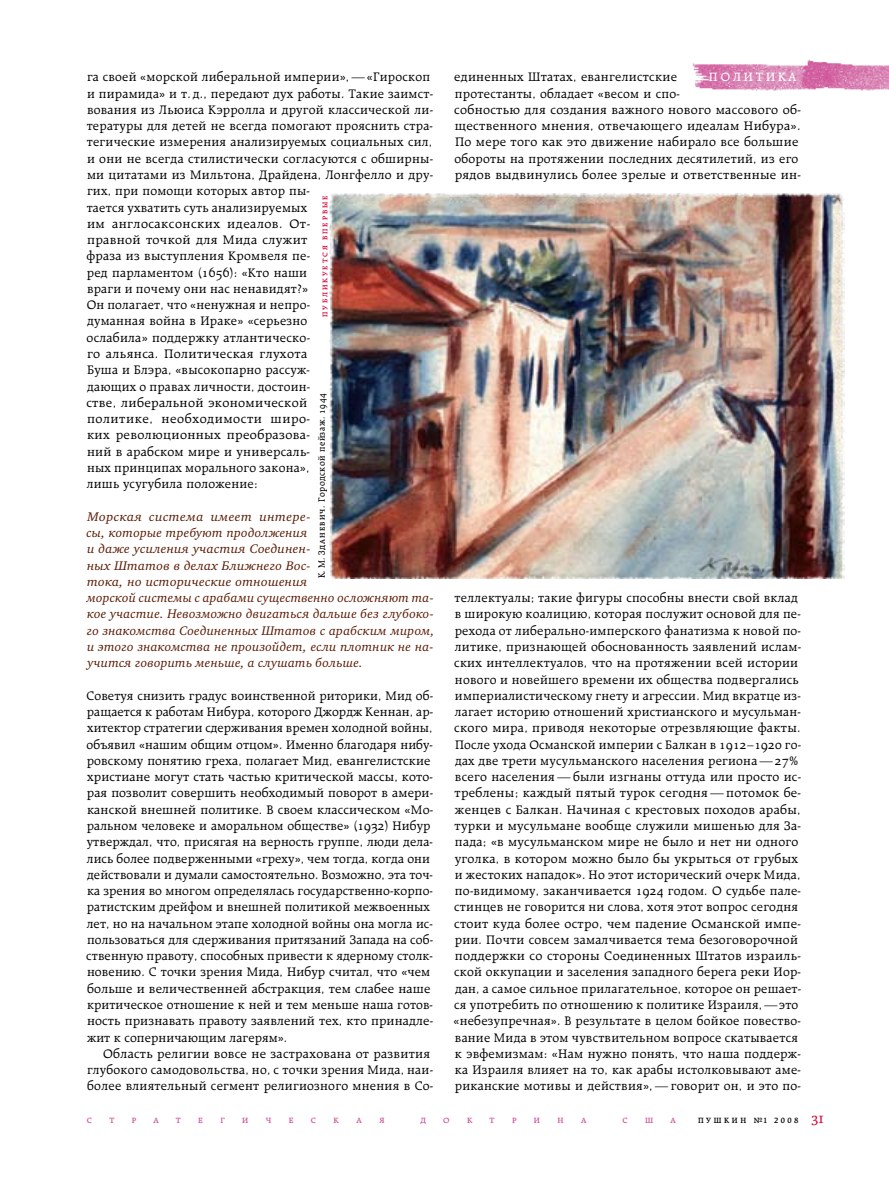
<style>
.page{position:relative;width:889px;height:1188px;background:#fff}
.page>*{position:absolute;margin:0;border:0;box-sizing:border-box;transform-origin:0 0}
.t1{font:13.35px/16.4px "Raleigh BT";letter-spacing:.015em;color:#000}
.t2{font:13.05px "Raleigh Md BT";color:#fff}
.t3{font:italic 12.75px/16.4px "Charter ITC";letter-spacing:.015em;color:#591800;scale:1.05 1}
.t4{font:9.9px "Raleigh Md BT";letter-spacing:.05em;color:#000;scale:.94 1}
.t5{font:8.25px "Raleigh Dm BT";color:#d0539b;scale:1.08 1}
.t6{font:8.25px "Raleigh Dm BT";letter-spacing:.305em;color:#000}
.t7{font:7.35px "Raleigh Dm BT";color:#d20035;scale:1.09 1}
.s1{font-family:"Raleigh Dm BT";font-size:7.35px}
.s2{font-family:"Charter ITC";font-size:15px;color:#d20035}
</style>
<div class="page">
<img style="left:692px;top:59px;width:196px;height:32px">
<img style="left:330px;top:193px;width:513px;height:386px">
<p class="t1" style="left:87px;top:69px;width:344px">га своей «морской либеральной империи»,—«Гироскоп</p>
<p class="t2" style="left:708px;top:69px;width:69px">Поли тика</p>
<p class="t1" style="left:86px;top:85px;width:348px">и пирамида» и т. д., передают дух работы. Такие заимст&shy;вования из Льюиса Кэрролла и другой классической ли&shy;тературы для детей не всегда помогают прояснить стра&shy;тегические измерения анализируемых социальных сил, и они не всегда стилистически согласуются с обширны&shy;ми цитатами из Мильтона, Драйдена, Лонгфелло и дру&shy;гих, при помощи которых автор пы-<br>тается ухватить суть анализируемых<br>им англосаксонских идеалов. От-<br>правной точкой для Мида служит<br>фраза из выступления Кромвеля пе-<br>ред парламентом (1656): «Кто наши<br>враги и почему они нас ненавидят?»<br>Он полагает, что «ненужная и непро-<br>думанная война в Ираке» «серьезно<br>ослабила» поддержку атлантическо-<br>го альянса. Политическая глухота<br>Буша и Блэра, «высокопарно рассуж-<br>дающих о правах личности, достоин-<br>стве, либеральной экономической<br>политике, необходимости широ-<br>ких революционных преобразова-<br>ний в арабском мире и универсаль-<br>ных принципах морального закона»,<br>лишь усугубила положение:</p>
<p class="t3" style="left:86px;top:508px;width:333px">Морская система имеет интере-<br>сы, которые требуют продолжения<br>и даже усиления участия Соединен-<br>ных Штатов в делах Ближнего Вос-<br>тока, но исторические отношения<br>морской системы с арабами существенно осложняют та&shy;кое участие. Невозможно двигаться дальше без глубоко&shy;го знакомства Соединенных Штатов с арабским миром, и этого знакомства не произойдет, если плотник не на&shy;учится говорить меньше, а слушать больше.</p>
<p class="t1" style="left:86px;top:687px;width:348px">Советуя снизить градус воинственной риторики, Мид об&shy;ращается к работам Нибура, которого Джордж Кеннан, ар&shy;хитектор стратегии сдерживания времен холодной войны, объявил «нашим общим отцом». Именно благодаря нибу&shy;ровскому понятию греха, полагает Мид, евангелистские христиане могут стать частью критической массы, кото&shy;рая позволит совершить необходимый поворот в амери&shy;канской внешней политике. В своем классическом «Мо&shy;ральном человеке и аморальном обществе» (1932) Нибур утверждал, что, присягая на верность группе, люди дела&shy;лись более подверженными «греху», чем тогда, когда они действовали и думали самостоятельно. Возможно, эта точ&shy;ка зрения во многом определялась государственно-корпо&shy;ратистским дрейфом и внешней политикой межвоенных лет, но на начальном этапе холодной войны она могла ис&shy;пользоваться для сдерживания притязаний Запада на соб&shy;ственную правоту, способных привести к ядерному столк&shy;новению. С точки зрения Мида, Нибур считал, что «чем больше и величественней абстракция, тем слабее наше критическое отношение к ней и тем меньше наша готов&shy;ность признавать правоту заявлений тех, кто принадле&shy;жит к соперничающим лагерям».</p>
<p class="t1" style="left:87px;top:1045px;width:348px;text-indent:16px">Область религии вовсе не застрахована от развития глубокого самодовольства, но, с точки зрения Мида, наи&shy;более влиятельный сегмент религиозного мнения в Со-</p>
<p class="t1" style="left:454px;top:69px;width:348px">единенных Штатах, евангелистские<br>протестанты, обладает «весом и спо-<br>собностью для создания важного нового массового об&shy;щественного мнения, отвечающего идеалам Нибура».<br>По мере того как это движение набирало все большие обороты на протяжении последних десятилетий, из его рядов выдвинулись более зрелые и ответственные ин-</p>
<p class="t7" style="left:320px;top:317px;width:112px;rotate:-90deg">Публикуется впервые</p>
<p class="t4" style="left:315px;top:578px;width:198px;rotate:-90deg">К. М. З <span class="s1">даневич</span>. Городской пейзаж. 1944</p>
<p class="t1" style="left:453px;top:590px;width:349px">теллектуалы; такие фигуры способны внести свой вклад в широкую коалицию, которая послужит основой для пе&shy;рехода от либерально-имперского фанатизма к новой по&shy;литике, признающей обоснованность заявлений ислам&shy;ских интеллектуалов, что на протяжении всей истории нового и новейшего времени их общества подвергались империалистическому гнету и агрессии. Мид вкратце из&shy;лагает историю отношений христианского и мусульман&shy;ского мира, приводя некоторые отрезвляющие факты.<br>После ухода Османской империи с Балкан в 1912–1920 го&shy;дах две трети мусульманского населения региона—27% всего населения — были изгнаны оттуда или просто ис&shy;треблены; каждый пятый турок сегодня— потомок бе&shy;женцев с Балкан. Начиная с крестовых походов арабы, турки и мусульмане вообще служили мишенью для За&shy;пада; «в мусульманском мире не было и нет ни одного уголка, в котором можно было бы укрыться от грубых и жестоких нападок». Но этот исторический очерк Мида, по‑видимому, заканчивается 1924 годом. О судьбе пале&shy;стинцев не говорится ни слова, хотя этот вопрос сегодня стоит куда более остро, чем падение Османской импе&shy;рии. Почти совсем замалчивается тема безоговорочной поддержки со стороны Соединенных Штатов израиль&shy;ской оккупации и заселения западного берега реки Иор&shy;дан, а самое сильное прилагательное, которое он решает&shy;ся употребить по отношению к политике Израиля,—это «небезупречная». В результате в целом бойкое повество&shy;вание Мида в этом чувствительном вопросе скатывается к эвфемизмам: «Нам нужно понять, что наша поддерж&shy;ка Израиля влияет на то, как арабы истолковывают аме&shy;риканские мотивы и действия», — говорит он, и это по-</p>
<p class="t5" style="left:87px;top:1115px;width:6px">С</p>
<p class="t5" style="left:109px;top:1115px;width:21px">тратегическа</p>
<p class="t5" style="left:379px;top:1115px;width:6px">я</p>
<p class="t5" style="left:420px;top:1115px;width:21px">доктрина</p>
<p class="t5" style="left:622px;top:1115px;width:6px">С</p>
<p class="t5" style="left:645px;top:1115px;width:9px">Ш</p>
<p class="t5" style="left:670px;top:1115px;width:6px">А</p>
<p class="t6" style="left:698px;top:1115px;width:25px">Пушкин</p>
<p class="t6" style="left:753px;top:1115px;width:72px">№1 2008 <span class="s2">31</span></p>
</div>
